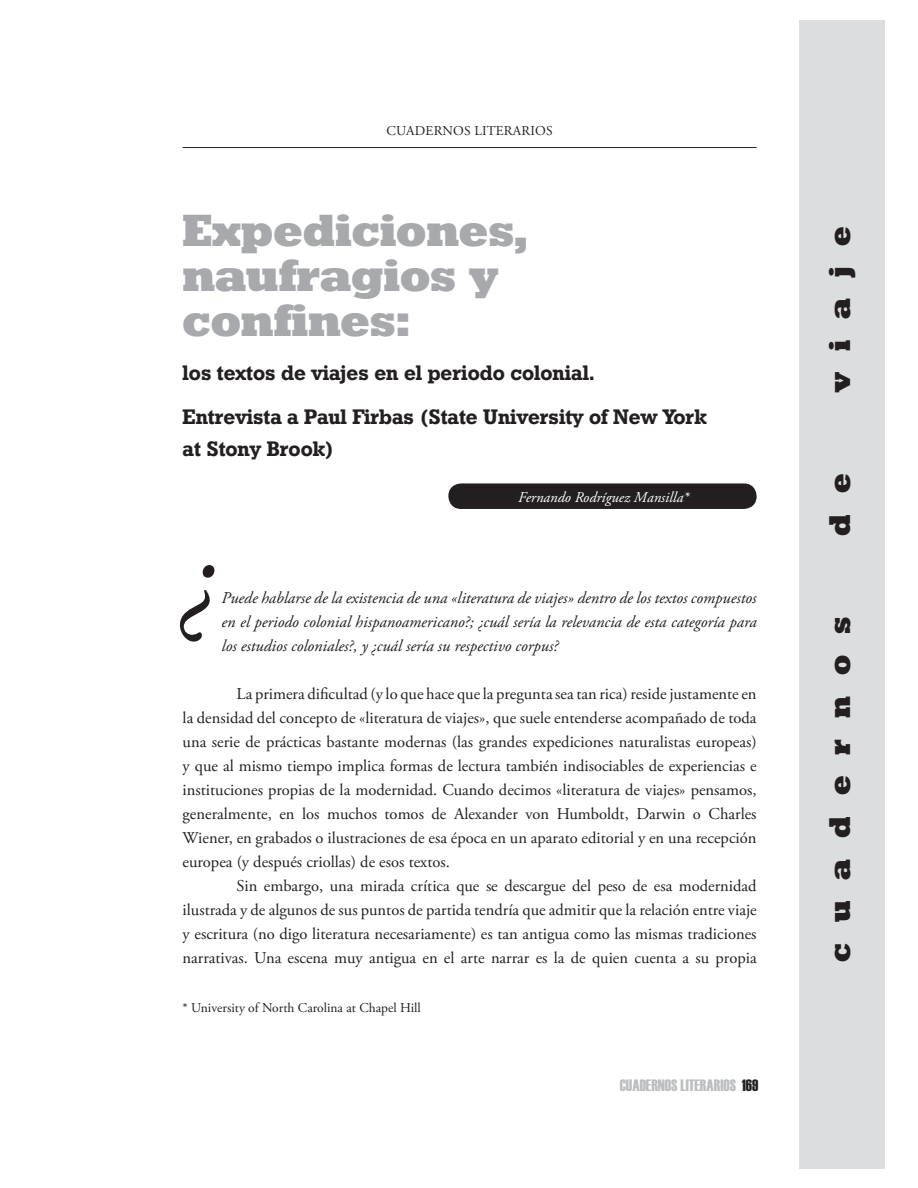
<style>
.page{position:relative;width:918px;height:1188px;background:#fff}
.page>*{position:absolute;margin:0;border:0;box-sizing:border-box;transform-origin:0 0}
.t1{font:italic 116.1px "Adobe Garamond Pro";color:#231f20}
.t2{font:45px/45px "Geometric Slab 712 BT Extra Bold A";color:#a7a9ac}
.t3{font:30px "Geometric Slab 712 BT Extra Bold A";letter-spacing:.7em;color:#231f20}
.t4{font:21px/44.2px "Geometric Slab 712 BT Bold A";color:#231f20}
.t5{font:16.5px/24px "Adobe Garamond Pro";letter-spacing:-.01em;color:#231f20;text-align:justify}
.t6{font:italic 16.5px/24px "Adobe Garamond Pro";color:#231f20;text-align:justify}
.t7{font:16.5px "Haettenschweiler";color:#bbbdc0}
.t8{font:italic 15px "Adobe Garamond Pro";color:#fff}
.t9{font:13.5px "Adobe Garamond Pro";letter-spacing:.015em;color:#231f20}
.s1{color:#231f20}
</style>
<div class="page">
<hr style="left:183px;top:147px;width:574px;height:1px;background:#231f20">
<div style="left:448px;top:483px;width:309px;height:26px;background:#231f20;border-radius:13px"></div>
<div style="left:799px;top:20px;width:85px;height:1148px;background:#dcddde"></div>
<p class="t9" style="left:387px;top:125px;width:168px">CUADERNOS LITERARIOS</p>
<h2 class="t2" style="left:183px;top:211px;width:347px">Expediciones, naufragios y confines:</h2>
<p class="t4" style="left:183px;top:352px;width:525px">los textos de viajes en el periodo colonial.<br>Entrevista a Paul Firbas (State University of New York</p>
<p class="t4" style="left:183px;top:428px;width:153px">at Stony Brook)</p>
<p class="t8" style="left:518px;top:491px;width:173px">Fernando Rodríguez Mansilla*</p>
<h1 class="t1" style="left:183px;top:528px;width:36px">¿</h1>
<p class="t6" style="left:222px;top:587px;width:537px">Puede hablarse de la existencia de una «literatura de viajes» dentro de los textos compuestos en el periodo colonial hispanoamericano?; ¿cuál sería la relevancia de esta categoría para los estudios coloniales?, y ¿cuál sería su respectivo corpus?</p>
<p class="t5" style="left:183px;top:683px;width:576px;text-indent:54px">La primera dificultad (y lo que hace que la pregunta sea tan rica) reside justamente en la densidad del concepto de «literatura de viajes», que suele entenderse acompañado de toda una serie de prácticas bastante modernas (las grandes expediciones naturalistas europeas) y que al mismo tiempo implica formas de lectura también indisociables de experiencias e instituciones propias de la modernidad. Cuando decimos «literatura de viajes» pensamos, generalmente, en los muchos tomos de Alexander von Humboldt, Darwin o Charles Wiener, en grabados o ilustraciones de esa época en un aparato editorial y en una recepción europea (y después criollas) de esos textos.</p>
<p class="t5" style="left:183px;top:875px;width:576px;text-indent:54px">Sin embargo, una mirada crítica que se descargue del peso de esa modernidad ilustrada y de algunos de sus puntos de partida tendría que admitir que la relación entre viaje y escritura (no digo literatura necesariamente) es tan antigua como las mismas tradiciones narrativas. Una escena muy antigua en el arte narrar es la de quien cuenta a su propia</p>
<p class="t9" style="left:183px;top:1002px;width:240px">* University of North Carolina at Chapel Hill</p>
<p class="t7" style="left:620px;top:1075px;width:140px">CUADERNOS LITERARIOS <span class="s1">169</span></p>
<h3 class="t3" style="left:829px;top:392px;width:167px;rotate:-90deg">viaje</h3>
<h3 class="t3" style="left:829px;top:536px;width:64px;rotate:-90deg">d e</h3>
<h3 class="t3" style="left:829px;top:962px;width:346px;rotate:-90deg">cuadernos</h3>
</div>
